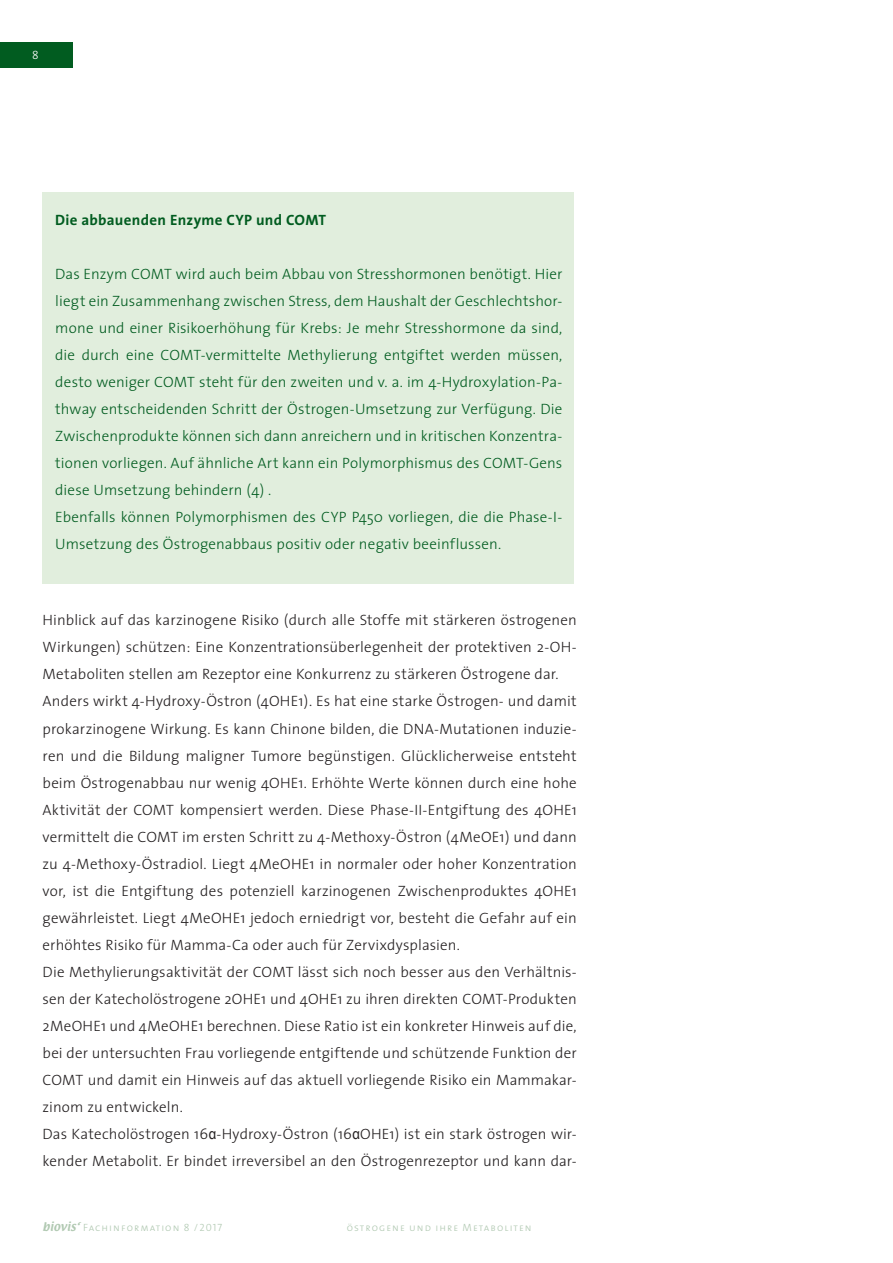
<style>
.page{position:relative;width:893px;height:1263px;background:#fff}
.page>*{position:absolute;margin:0;border:0;box-sizing:border-box;transform-origin:0 0}
.t1{font:300 15px/27px "The Sans";letter-spacing:.01em;color:#231f20;text-align:justify}
.t2{font:300 15px/27px "The Sans";letter-spacing:.01em;color:#015c20;text-align:justify}
.t3{font:700 15px "The Sans";letter-spacing:.02em;color:#015c20}
.t4{font:12px "The Sans Light Caps";color:#fff}
.t5{font:10.5px "The Sans Light Caps";letter-spacing:.1em;color:#b1c9b2}
.s1{font-family:"Arial Narrow";font-weight:400}
.s2{font-family:"Textile"}
</style>
<div class="page">
<div style="left:0;top:43px;width:73px;height:25px;background:#015c20"></div>
<div style="left:43px;top:192px;width:531px;height:392px;background:#e1eedd"></div>
<p class="t4" style="left:32px;top:45px;width:8px">8</p>
<p class="t3" style="left:55px;top:207px;width:272px">Die abbauenden Enzyme CYP und COMT</p>
<p class="t2" style="left:55px;top:260px;width:509px">Das Enzym COMT wird auch beim Abbau von Stresshormonen benötigt. Hier liegt ein Zusammenhang zwischen Stress, dem Haushalt der Geschlechtshor&shy;mone und einer Risikoerhöhung für Krebs: Je mehr Stresshormone da sind, die durch eine COMT-vermittelte Methylierung entgiftet werden müssen, desto weniger COMT steht für den zweiten und v. a. im 4-Hydroxylation-Pa&shy;thway entscheidenden Schritt der Östrogen-Umsetzung zur Verfügung. Die Zwischenprodukte können sich dann anreichern und in kritischen Konzentra&shy;tionen vorliegen. Auf ähnliche Art kann ein Polymorphismus des COMT-Gens diese Umsetzung behindern (4) .</p>
<p class="t2" style="left:55px;top:503px;width:509px">Ebenfalls können Polymorphismen des CYP P450 vorliegen, die die Phase-I-<br>Umsetzung des Östrogenabbaus positiv oder negativ beeinflussen.</p>
<p class="t1" style="left:43px;top:606px;width:536px">Hinblick auf das karzinogene Risiko (durch alle Stoffe mit stärkeren östrogenen Wirkungen) schützen: Eine Konzentrationsüberlegenheit der protektiven 2-OH-Metaboliten stellen am Rezeptor eine Konkurrenz zu stärkeren Östrogene dar.</p>
<p class="t1" style="left:43px;top:687px;width:536px">Anders wirkt 4-Hydroxy-Östron (4OHE1). Es hat eine starke Östrogen- und damit prokarzinogene Wirkung. Es kann Chinone bilden, die DNA-Mutationen induzie&shy;ren und die Bildung maligner Tumore begünstigen. Glücklicherweise entsteht beim Östrogenabbau nur wenig 4OHE1. Erhöhte Werte können durch eine hohe Aktivität der COMT kompensiert werden. Diese Phase-II-Entgiftung des 4OHE1 vermittelt die COMT im ersten Schritt zu 4-Methoxy-Östron (4MeOE1) und dann zu 4-Methoxy-Östradiol. Liegt 4MeOHE1 in normaler oder hoher Konzentration vor, ist die Entgiftung des potenziell karzinogenen Zwischenproduktes 4OHE1 gewährleistet. Liegt 4MeOHE1 jedoch erniedrigt vor, besteht die Gefahr auf ein erhöhtes Risiko für Mamma-Ca oder auch für Zervixdysplasien.</p>
<p class="t1" style="left:43px;top:957px;width:536px">Die Methylierungsaktivität der COMT lässt sich noch besser aus den Verhältnis&shy;sen der Katecholöstrogene 2OHE1 und 4OHE1 zu ihren direkten COMT-Produkten 2MeOHE1 und 4MeOHE1 berechnen. Diese Ratio ist ein konkreter Hinweis auf die, bei der untersuchten Frau vorliegende entgiftende und schützende Funktion der COMT und damit ein Hinweis auf das aktuell vorliegende Risiko ein Mammakar&shy;zinom zu entwickeln.</p>
<p class="t1" style="left:43px;top:1119px;width:536px">Das Katecholöstrogen 16<span class="s1">α</span>-Hydroxy-Östron (16<span class="s1">α</span>OHE1) ist ein stark östrogen wir&shy;kender Metabolit. Er bindet irreversibel an den Östrogenrezeptor und kann dar-</p>
<p class="t5" style="left:43px;top:1218px;width:181px"><span class="s2">biovis‘</span> Fachinformation 8 /2017</p>
<p class="t5" style="left:347px;top:1218px;width:186px">östrogene und ihre Metaboliten</p>
</div>
